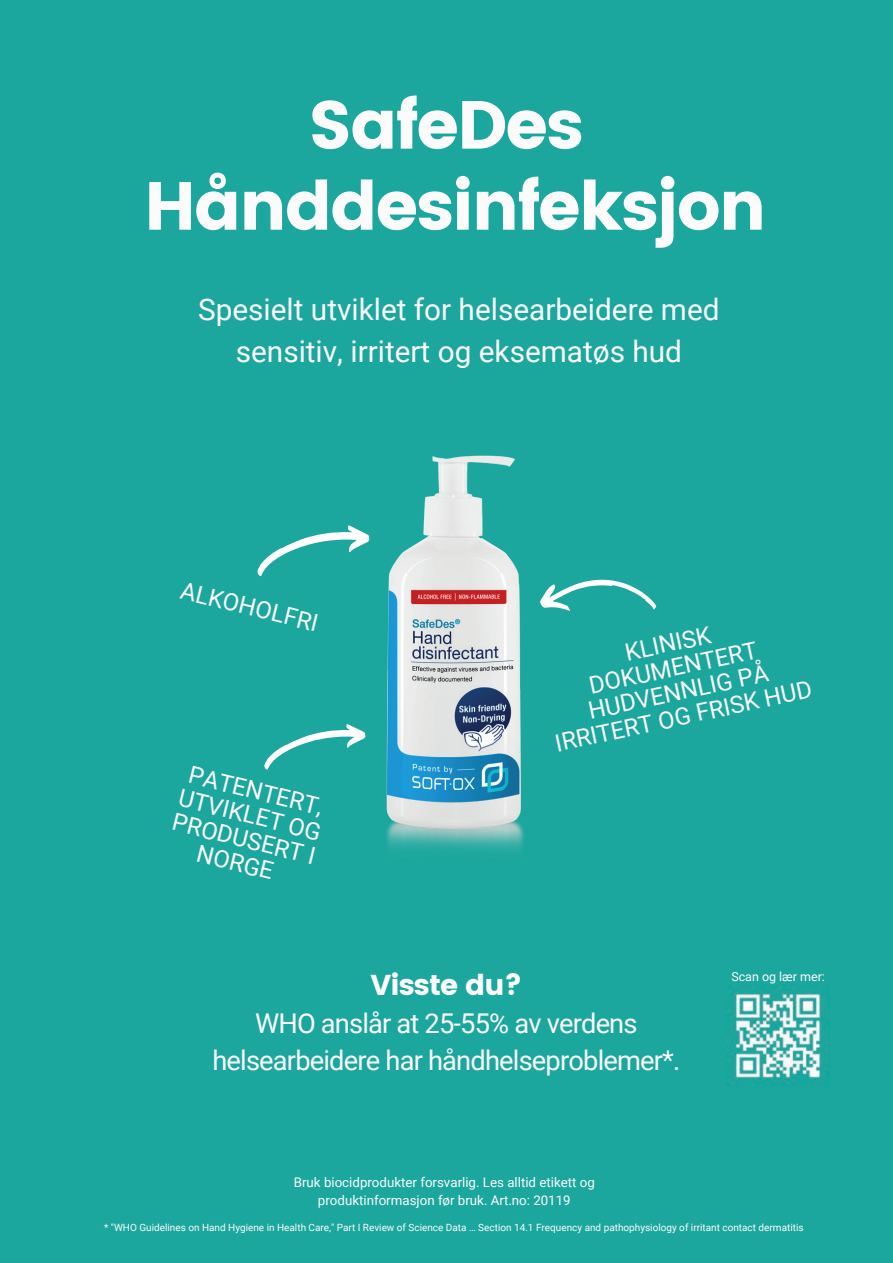
<style>
.page{position:relative;width:893px;height:1263px;background:#1ba79e}
.page>*{position:absolute;margin:0;border:0;box-sizing:border-box;transform-origin:0 0}
.t1{font:67.95px/81px "Poppins";letter-spacing:-.03em;color:#fbfbfc;text-align:center}
.t2{font:29.85px/41.7px "Roboto";color:#fbfbfc;text-align:center}
.t3{font:28.8px "Poppins";letter-spacing:-.03em;color:#fbfbfc}
.t4{font:27.3px/37.2px "Roboto";letter-spacing:-.03em;color:#fbfbfc;text-align:center}
.t5{font:24px/24.8px "Roboto";color:#fbfbfc;text-align:center}
.t6{font:13.35px/18.1px "Roboto";color:#fbfbfc;text-align:center}
.t7{font:12.45px "Roboto";color:#fbfbfc}
.t8{font:10.05px "Roboto";color:#fbfbfc}
</style>
<div class="page">
<img style="left:260px;top:455px;width:264px;height:395px">
<svg style="left:540px;top:579px;width:117px;height:32px"></svg>
<svg style="left:257px;top:525px;width:112px;height:51px"></svg>
<svg style="left:264px;top:724px;width:102px;height:46px"></svg>
<img style="left:727px;top:984px;width:102px;height:103px">
<h1 class="t1" style="left:144px;top:85px;width:624px">SafeDes<br>Hånddesinfeksjon</h1>
<h2 class="t2" style="left:198px;top:287px;width:523px">Spesielt utviklet for helsearbeidere med sensitiv, irritert og eksematøs hud</h2>
<h3 class="t5" style="left:184px;top:577px;width:142px;rotate:14deg">ALKOHOLFRI</h3>
<h3 class="t5" style="left:188px;top:760px;width:148px;rotate:14deg">PATENTERT,<br>UTVIKLET OG<br>PRODUSERT I<br>NORGE</h3>
<h3 class="t5" style="left:537px;top:657px;width:263px;rotate:-12deg">KLINISK<br>DOKUMENTERT<br>HUDVENNLIG PÅ<br>IRRITERT OG FRISK HUD</h3>
<h3 class="t3" style="left:370px;top:968px;width:154px">Visste du?</h3>
<h3 class="t4" style="left:212px;top:1003px;width:469px">WHO anslår at 25-55% av verdens helsearbeidere har håndhelseproblemer*.</h3>
<h3 class="t6" style="left:294px;top:1172px;width:303px">Bruk biocidprodukter forsvarlig. Les alltid etikett og produktinformasjon før bruk. Art.no: 20119</h3>
<p class="t7" style="left:731px;top:968px;width:95px">Scan og lær mer:</p>
<p class="t8" style="left:104px;top:1220px;width:701px">* "WHO Guidelines on Hand Hygiene in Health Care," Part I Review of Science Data … Section 14.1 Frequency and pathophysio-logy of irritant contact dermatitis</p>
</div>
